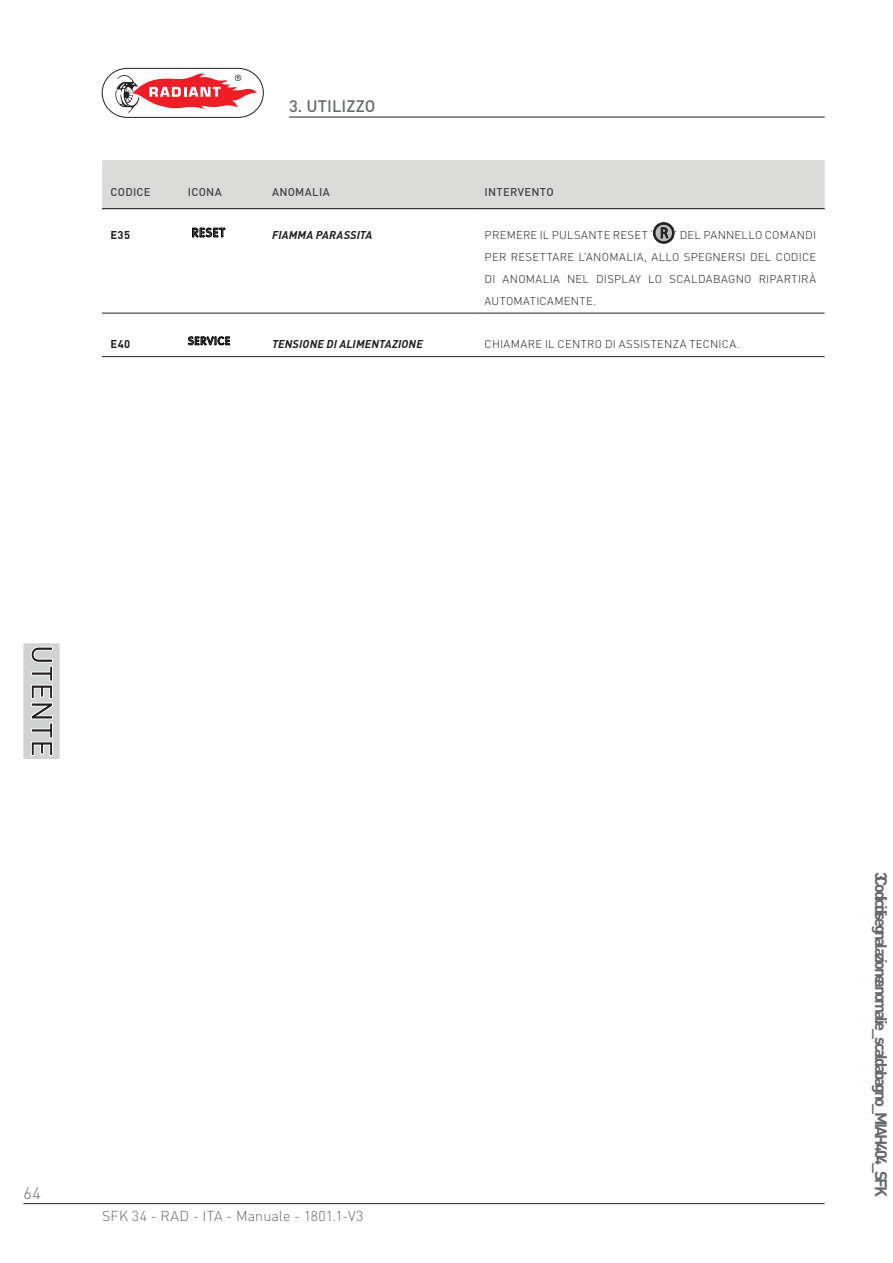
<style>
.page{position:relative;width:893px;height:1263px;background:#fff}
.page>*{position:absolute;margin:0;border:0;box-sizing:border-box;transform-origin:0 0}
.t1{font:700 16.5px "DIN";letter-spacing:-.15em;color:#656a6a}
.t2{font:500 16.5px "DIN";letter-spacing:.01em;color:#656a6a}
.t3{font:300 16.5px "DIN";color:#656a6a}
.t4{font:300 14.25px "DIN";letter-spacing:.01em;color:#656a6a}
.t5{font:300 11.25px/21.8px "DIN";letter-spacing:.025em;color:#231f20;text-align:justify}
.t6{font:11.25px "DIN Bold Italic Alt";letter-spacing:.015em;color:#231f20}
.t7{font:500 11.25px "DIN";letter-spacing:.025em;color:#424446}
.t8{font:700 11.25px "DIN";letter-spacing:.03em;color:#231f20}
</style>
<div class="page">
<hr style="left:23px;top:1203px;width:802px;height:1px;background:#231f20">
<hr style="left:289px;top:117px;width:536px;height:1px;background:#231f20">
<svg style="left:102px;top:68px;width:162px;height:50px"></svg>
<div style="left:24px;top:644px;width:35px;height:114px;background:#d1d2d2"></div>
<div style="left:23px;top:643px;width:37px;height:116px;border:2px solid #d1d2d2"></div>
<svg style="left:31px;top:647px;width:22px;height:109px"></svg>
<div style="left:102px;top:160px;width:723px;height:48px;background:#dbdcda"></div>
<hr style="left:102px;top:208px;width:374px;height:1px;background:#231f20">
<hr style="left:476px;top:208px;width:349px;height:1px;background:#231f20">
<hr style="left:102px;top:313px;width:374px;height:1px;background:#231f20">
<hr style="left:476px;top:313px;width:349px;height:1px;background:#231f20">
<hr style="left:102px;top:356px;width:374px;height:1px;background:#231f20">
<hr style="left:476px;top:356px;width:349px;height:1px;background:#231f20">
<svg style="left:192px;top:228px;width:33px;height:10px"></svg>
<svg style="left:653px;top:222px;width:21px;height:22px"></svg>
<svg style="left:188px;top:336px;width:42px;height:10px"></svg>
<h1 class="t2" style="left:289px;top:100px;width:88px">3. UTILIZZO</h1>
<p class="t7" style="left:111px;top:188px;width:42px">CODICE</p>
<p class="t7" style="left:188px;top:188px;width:35px">ICONA</p>
<p class="t7" style="left:272px;top:188px;width:59px">ANOMALIA</p>
<p class="t7" style="left:484px;top:188px;width:71px">INTERVENTO</p>
<p class="t8" style="left:111px;top:231px;width:21px">E35</p>
<p class="t6" style="left:272px;top:231px;width:102px">FIAMMA PARASSITA</p>
<p class="t5" style="left:485px;top:226px;width:170px">PREMERE IL PULSANTE RESET ‘</p>
<p class="t5" style="left:485px;top:226px;width:333px;text-indent:190px">’ DEL PANNELLO COMANDI PER RESETTARE L’ANOMALIA, ALLO SPEGNERSI DEL CODICE DI ANOMALIA NEL DISPLAY LO SCALDABAGNO RIPARTIRÀ AUTOMATICAMENTE.</p>
<p class="t8" style="left:110px;top:340px;width:21px">E40</p>
<p class="t6" style="left:272px;top:340px;width:152px">TENSIONE DI ALIMENTAZIONE</p>
<p class="t5" style="left:485px;top:334px;width:257px">CHIAMARE IL CENTRO DI ASSISTENZA TECNICA.</p>
<h1 class="t3" style="left:23px;top:1187px;width:19px">64</h1>
<p class="t4" style="left:102px;top:1210px;width:263px">SFK 34 - RAD - ITA - Manuale - 1801.1-V3</p>
<h1 class="t1" style="left:887px;top:872px;width:327px;rotate:90deg">3 Codicidisegnalazione anomalie_scaldabagno_MIAH404_SFK</h1>
</div>
